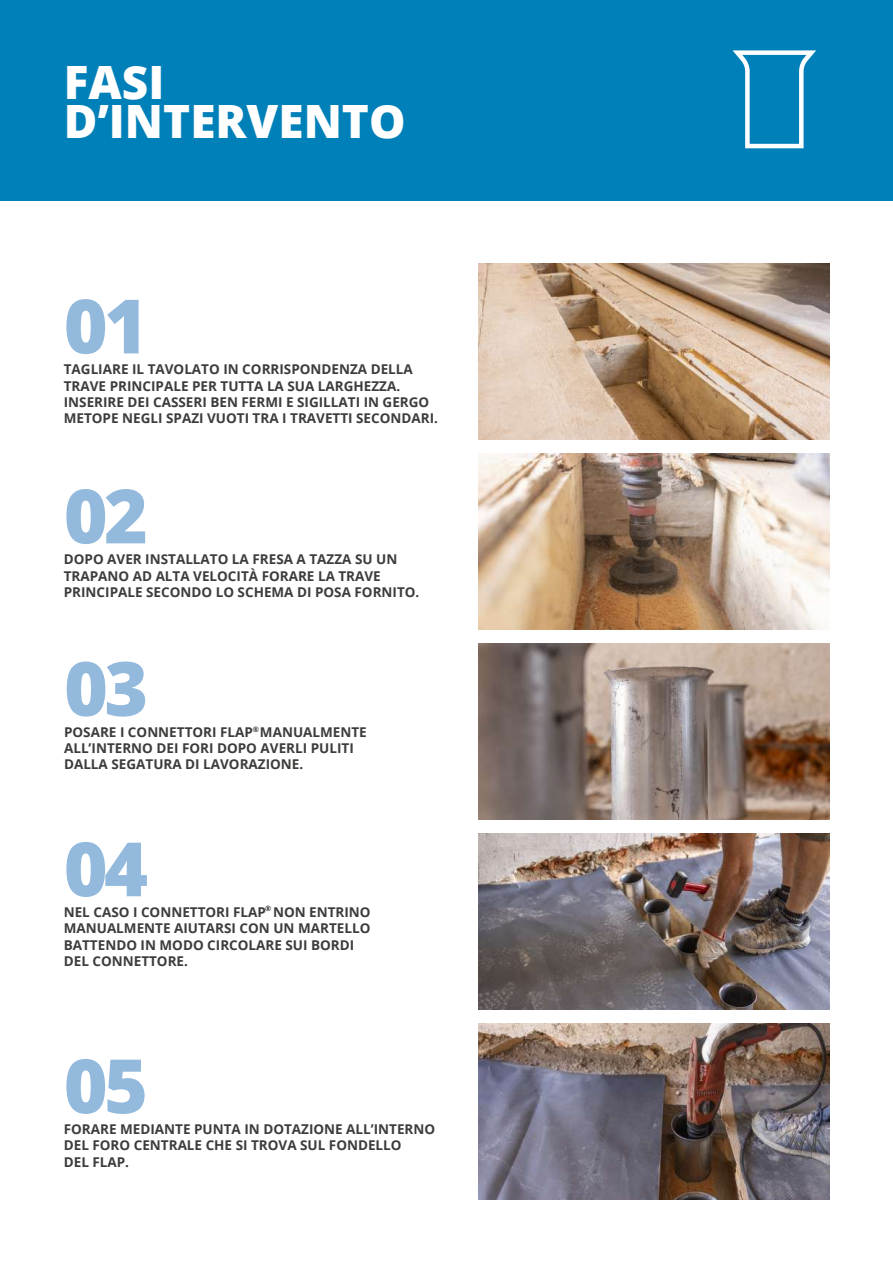
<style>
.page{position:relative;width:893px;height:1263px;background:#fff}
.page>*{position:absolute;margin:0;border:0;box-sizing:border-box;transform-origin:0 0}
.t1{font:800 75px "Open Sans";letter-spacing:-.05em;color:#93b9dc}
.t2{font:800 45.9px/39px "Open Sans";color:#fff}
.t3{font:700 13.5px/16.2px "Open Sans";color:#3c3c3b}
.t4{font:700 7.5px "Open Sans";color:#3c3c3b}
</style>
<div class="page">
<div style="left:0;top:0;width:893px;height:200px;background:#0080b8"></div>
<img style="left:478px;top:454px;width:351px;height:175px">
<img style="left:478px;top:644px;width:351px;height:175px">
<img style="left:478px;top:264px;width:351px;height:175px">
<img style="left:478px;top:834px;width:351px;height:175px">
<img style="left:478px;top:1024px;width:351px;height:175px">
<svg style="left:732px;top:50px;width:84px;height:99px"></svg>
<h2 class="t2" style="left:64px;top:60px;width:343px">FASI<br>D’INTERVENTO</h2>
<h1 class="t1" style="left:64px;top:269px;width:86px">01</h1>
<p class="t3" style="left:64px;top:361px;width:376px">TAGLIARE IL TAVOLATO IN CORRISPONDENZA DELLA TRAVE PRINCIPALE PER TUTTA LA SUA LARGHEZZA.<br>INSERIRE DEI CASSERI BEN FERMI E SIGILLATI IN GERGO METOPE NEGLI SPAZI VUOTI TRA I TRAVETTI SECONDARI.</p>
<h1 class="t1" style="left:64px;top:459px;width:86px">02</h1>
<p class="t3" style="left:64px;top:551px;width:357px">DOPO AVER INSTALLATO LA FRESA A TAZZA SU UN<br>TRAPANO AD ALTA VELOCITÀ FORARE LA TRAVE<br>PRINCIPALE SECONDO LO SCHEMA DI POSA FORNITO.</p>
<h1 class="t1" style="left:64px;top:631px;width:86px">03</h1>
<p class="t3" style="left:64px;top:723px;width:304px">POSARE I CONNETTORI FLAP MANUALMENTE<br>ALL’INTERNO DEI FORI DOPO AVERLI PULITI<br>DALLA SEGATURA DI LAVORAZIONE.</p>
<p class="t4" style="left:253px;top:723px;width:8px">®</p>
<h1 class="t1" style="left:64px;top:812px;width:86px">04</h1>
<p class="t3" style="left:64px;top:904px;width:308px">NEL CASO I CONNETTORI FLAP NON ENTRINO<br>MANUALMENTE AIUTARSI CON UN MARTELLO<br>BATTENDO IN MODO CIRCOLARE SUI BORDI<br>DEL CONNETTORE.</p>
<p class="t4" style="left:265px;top:903px;width:8px">®</p>
<h1 class="t1" style="left:64px;top:1029px;width:86px">05</h1>
<p class="t3" style="left:64px;top:1121px;width:373px">FORARE MEDIANTE PUNTA IN DOTAZIONE ALL’INTERNO<br>DEL FORO CENTRALE CHE SI TROVA SUL FONDELLO<br>DEL FLAP.</p>
</div>
